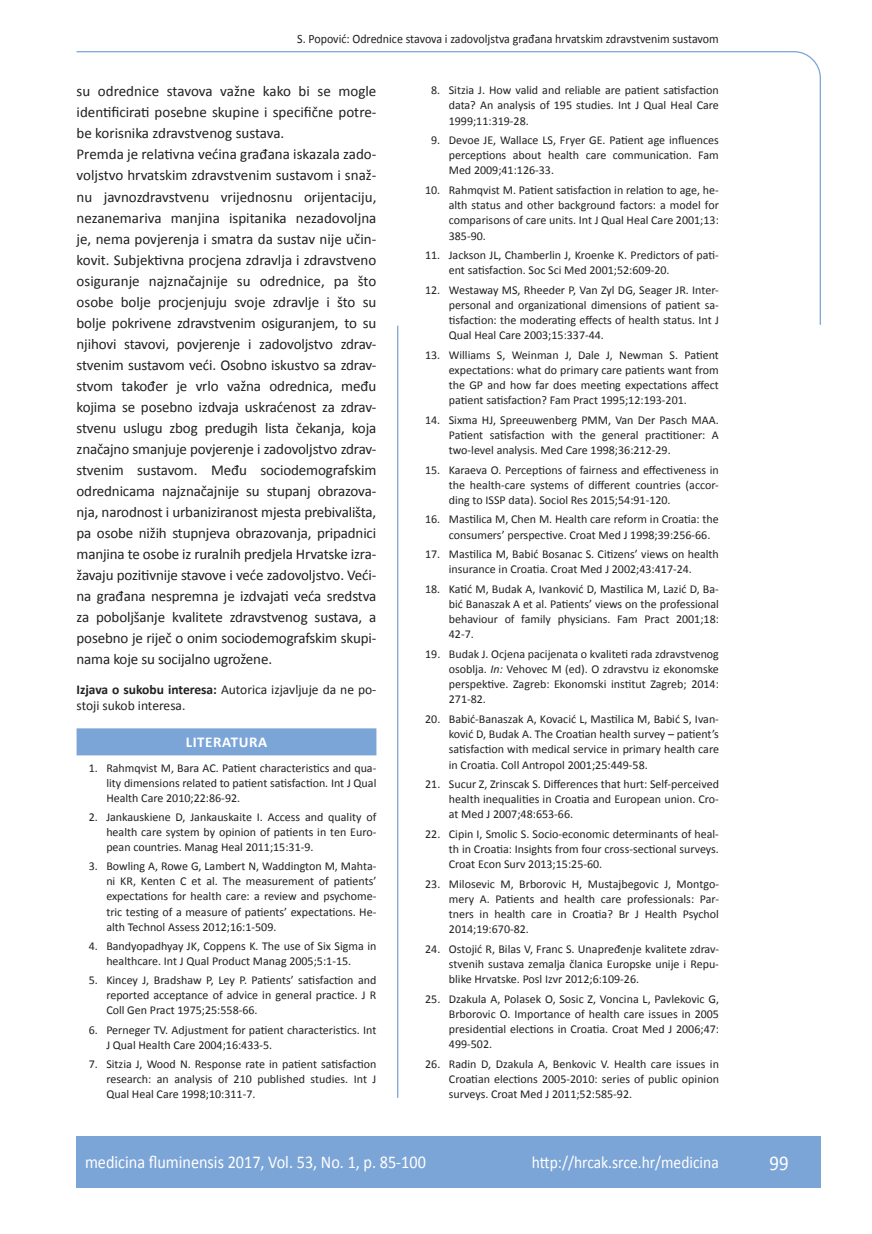
<style>
.page{position:relative;width:872px;height:1234px;background:#fff}
.page>*{position:absolute;margin:0;border:0;box-sizing:border-box;transform-origin:0 0}
.t1{font:21px "Calibri";color:#fff;scale:.9 1}
.t2{font:18px "Calibri";color:#fff;scale:.9 1}
.t3{font:17.25px "Calibri";color:#fff;scale:.9 1}
.t4{font:15px/21px "Calibri";letter-spacing:-.01em;color:#231f20}
.t5{font:700 15px "Calibri";letter-spacing:.04em;color:#fff}
.t6{font:13.5px/16.5px "Calibri";color:#231f20}
.t7{font:12.75px "Calibri";color:#231f20;scale:.94 1}
.t8{font:12px/15.1px "Calibri";color:#231f20;text-align:justify}
.s1{font-weight:700}
.s2{font-style:italic}
</style>
<div class="page">
<svg style="left:76px;top:51px;width:745px;height:275px"></svg>
<hr style="left:397px;top:325px;width:1px;height:772px;background:#7ca5d7">
<div style="left:77px;top:1135px;width:744px;height:51px;background:#7ca5d7"></div>
<div style="left:77px;top:728px;width:299px;height:27px;background:#7ca5d7"></div>
<p class="t7" style="left:297px;top:30px;width:450px">S. Popović: Odrednice stavova i zadovoljstva građana hrvatskim zdravstvenim sustavom</p>
<p class="t4" style="left:77px;top:80px;width:301px">su odrednice stavova važne kako bi se mogle identificirati posebne skupine i specifične potre&shy;be korisnika zdravstvenog sustava.<br>Premda je relativna većina građana iskazala zado&shy;voljstvo hrvatskim zdravstvenim sustavom i snaž&shy;nu javnozdravstvenu vrijednosnu orijentaciju, nezanemariva manjina ispitanika nezadovoljna je, nema povjerenja i smatra da sustav nije učin&shy;kovit. Subjektivna procjena zdravlja i zdravstveno osiguranje najznačajnije su odrednice, pa što osobe bolje procjenjuju svoje zdravlje i što su bolje pokrivene zdravstvenim osiguranjem, to su njihovi stavovi, povjerenje i zadovoljstvo zdrav&shy;stvenim sustavom veći. Osobno iskustvo sa zdrav&shy;stvom također je vrlo važna odrednica, među kojima se posebno izdvaja uskraćenost za zdrav&shy;stvenu uslugu zbog predugih lista čekanja, koja značajno smanjuje povjerenje i zadovoljstvo zdrav&shy;stvenim sustavom. Među sociodemografskim odrednicama najznačajnije su stupanj obrazova&shy;nja, narodnost i urbaniziranost mjesta prebivališta, pa osobe nižih stupnjeva obrazovanja, pripadnici manjina te osobe iz ruralnih predjela Hrvatske izra&shy;žavaju pozitivnije stavove i veće zadovoljstvo. Veći&shy;na građana nespremna je izdvajati veća sredstva za poboljšanje kvalitete zdravstvenog sustava, a posebno je riječ o onim sociodemografskim skupi&shy;nama koje su socijalno ugrožene.</p>
<p class="t6" style="left:77px;top:680px;width:301px"><span class="s1">Izjava o sukobu interesa:</span> Autorica izjavljuje da ne po&shy;stoji sukob interesa.</p>
<p class="t5" style="left:186px;top:732px;width:83px">LITERATURA</p>
<p class="t8" style="left:106px;top:759px;width:271px;text-indent:-18px">1. Rahmqvist M, Bara AC. Patient characteristics and qua&shy;lity dimensions related to patient satisfaction. Int J Qual Health Care 2010;22:86-92.</p>
<p class="t8" style="left:106px;top:808px;width:272px;text-indent:-18px">2. Jankauskiene D, Jankauskaite I. Access and quality of health care system by opinion of patients in ten Euro&shy;pean countries. Manag Heal 2011;15:31-9.</p>
<p class="t8" style="left:106px;top:858px;width:271px;text-indent:-18px">3. Bowling A, Rowe G, Lambert N, Waddington M, Mahta&shy;ni KR, Kenten C et al. The measurement of patients’ expectations for health care: a review and psychome&shy;tric testing of a measure of patients’ expectations. He&shy;alth Technol Assess 2012;16:1-509.</p>
<p class="t8" style="left:106px;top:937px;width:271px;text-indent:-18px">4. Bandyopadhyay JK, Coppens K. The use of Six Sigma in healthcare. Int J Qual Product Manag 2005;5:1-15.</p>
<p class="t8" style="left:106px;top:971px;width:271px;text-indent:-18px">5. Kincey J, Bradshaw P, Ley P. Patients’ satisfaction and reported acceptance of advice in general practice. J R Coll Gen Pract 1975;25:558-66.</p>
<p class="t8" style="left:106px;top:1021px;width:271px;text-indent:-18px">6. Perneger TV. Adjustment for patient characteristics. Int<br>J Qual Health Care 2004;16:433-5.</p>
<p class="t8" style="left:106px;top:1055px;width:271px;text-indent:-18px">7. Sitzia J, Wood N. Response rate in patient satisfaction research: an analysis of 210 published studies. Int J Qual Heal Care 1998;10:311-7.</p>
<p class="t8" style="left:449px;top:82px;width:271px;text-indent:-18px">8. Sitzia J. How valid and reliable are patient satisfaction data? An analysis of 195 studies. Int J Qual Heal Care 1999;11:319-28.</p>
<p class="t8" style="left:449px;top:132px;width:271px;text-indent:-18px">9. Devoe JE, Wallace LS, Fryer GE. Patient age influences perceptions about health care communication. Fam Med 2009;41:126-33.</p>
<p class="t8" style="left:449px;top:182px;width:272px;text-indent:-24px">10. Rahmqvist M. Patient satisfaction in relation to age, he&shy;alth status and other background factors: a model for comparisons of care units. Int J Qual Heal Care 2001;13:<br>385-90.</p>
<p class="t8" style="left:449px;top:247px;width:271px;text-indent:-24px">11. Jackson JL, Chamberlin J, Kroenke K. Predictors of pati&shy;ent satisfaction. Soc Sci Med 2001;52:609-20.</p>
<p class="t8" style="left:449px;top:281px;width:272px;text-indent:-24px">12. Westaway MS, Rheeder P, Van Zyl DG, Seager JR. Inter&shy;personal and organizational dimensions of patient sa&shy;tisfaction: the moderating effects of health status. Int J Qual Heal Care 2003;15:337-44.</p>
<p class="t8" style="left:449px;top:346px;width:272px;text-indent:-24px">13. Williams S, Weinman J, Dale J, Newman S. Patient expectations: what do primary care patients want from the GP and how far does meeting expectations affect patient satisfaction? Fam Pract 1995;12:193-201.</p>
<p class="t8" style="left:449px;top:411px;width:272px;text-indent:-24px">14. Sixma HJ, Spreeuwenberg PMM, Van Der Pasch MAA.<br>Patient satisfaction with the general practitioner: A two-level analysis. Med Care 1998;36:212-29.</p>
<p class="t8" style="left:449px;top:461px;width:271px;text-indent:-24px">15. Karaeva O. Perceptions of fairness and effectiveness in the health-care systems of different countries (accor&shy;ding to ISSP data). Sociol Res 2015;54:91-120.</p>
<p class="t8" style="left:449px;top:511px;width:271px;text-indent:-24px">16. Mastilica M, Chen M. Health care reform in Croatia: the consumers’ perspective. Croat Med J 1998;39:256-66.</p>
<p class="t8" style="left:425px;top:546px;width:295px;text-align:center">17. Mastilica M, Babić Bosanac S. Citizens’ views on health insurance in Croatia. Croat Med J 2002;43:417-24.</p>
<p class="t8" style="left:449px;top:580px;width:272px;text-indent:-24px">18. Katić M, Budak A, Ivanković D, Mastilica M, Lazić D, Ba&shy;bić Banaszak A et al. Patients’ views on the professional behaviour of family physicians. Fam Pract 2001;18:<br>42-7.</p>
<p class="t8" style="left:449px;top:645px;width:272px;text-indent:-24px">19. Budak J. Ocjena pacijenata o kvaliteti rada zdravstvenog osoblja. <span class="s2">In:</span> Vehovec M (ed). O zdravstvu iz ekonomske perspektive. Zagreb: Ekonomski institut Zagreb; 2014:<br>271-82.</p>
<p class="t8" style="left:449px;top:710px;width:272px;text-indent:-24px">20. Babić-Banaszak A, Kovacić L, Mastilica M, Babić S, Ivan&shy;ković D, Budak A. The Croatian health survey – patient’s satisfaction with medical service in primary health care in Croatia. Coll Antropol 2001;25:449-58.</p>
<p class="t8" style="left:449px;top:775px;width:271px;text-indent:-24px">21. Sucur Z, Zrinscak S. Differences that hurt: Self-perceived health inequalities in Croatia and European union. Cro&shy;at Med J 2007;48:653-66.</p>
<p class="t8" style="left:449px;top:825px;width:271px;text-indent:-24px">22. Cipin I, Smolic S. Socio-economic determinants of heal&shy;th in Croatia: Insights from four cross-sectional surveys.<br>Croat Econ Surv 2013;15:25-60.</p>
<p class="t8" style="left:449px;top:875px;width:271px;text-indent:-24px">23. Milosevic M, Brborovic H, Mustajbegovic J, Montgo&shy;mery A. Patients and health care professionals: Par&shy;tners in health care in Croatia? Br J Health Psychol 2014;19:670-82.</p>
<p class="t8" style="left:449px;top:940px;width:271px;text-indent:-24px">24. Ostojić R, Bilas V, Franc S. Unapređenje kvalitete zdrav&shy;stvenih sustava zemalja članica Europske unije i Repu&shy;blike Hrvatske. Posl Izvr 2012;6:109-26.</p>
<p class="t8" style="left:449px;top:990px;width:272px;text-indent:-24px">25. Dzakula A, Polasek O, Sosic Z, Voncina L, Pavlekovic G, Brborovic O. Importance of health care issues in 2005 presidential elections in Croatia. Croat Med J 2006;47:<br>499-502.</p>
<p class="t8" style="left:449px;top:1055px;width:271px;text-indent:-24px">26. Radin D, Dzakula A, Benkovic V. Health care issues in Croatian elections 2005-2010: series of public opinion surveys. Croat Med J 2011;52:585-92.</p>
<h2 class="t2" style="left:85px;top:1150px;width:380px">medicina fluminensis 2017, Vol. 53, No. 1, p. 85-100</h2>
<h3 class="t3" style="left:532px;top:1151px;width:209px">http://hrcak.srce.hr/medicina</h3>
<h1 class="t1" style="left:769px;top:1149px;width:23px">99</h1>
</div>
